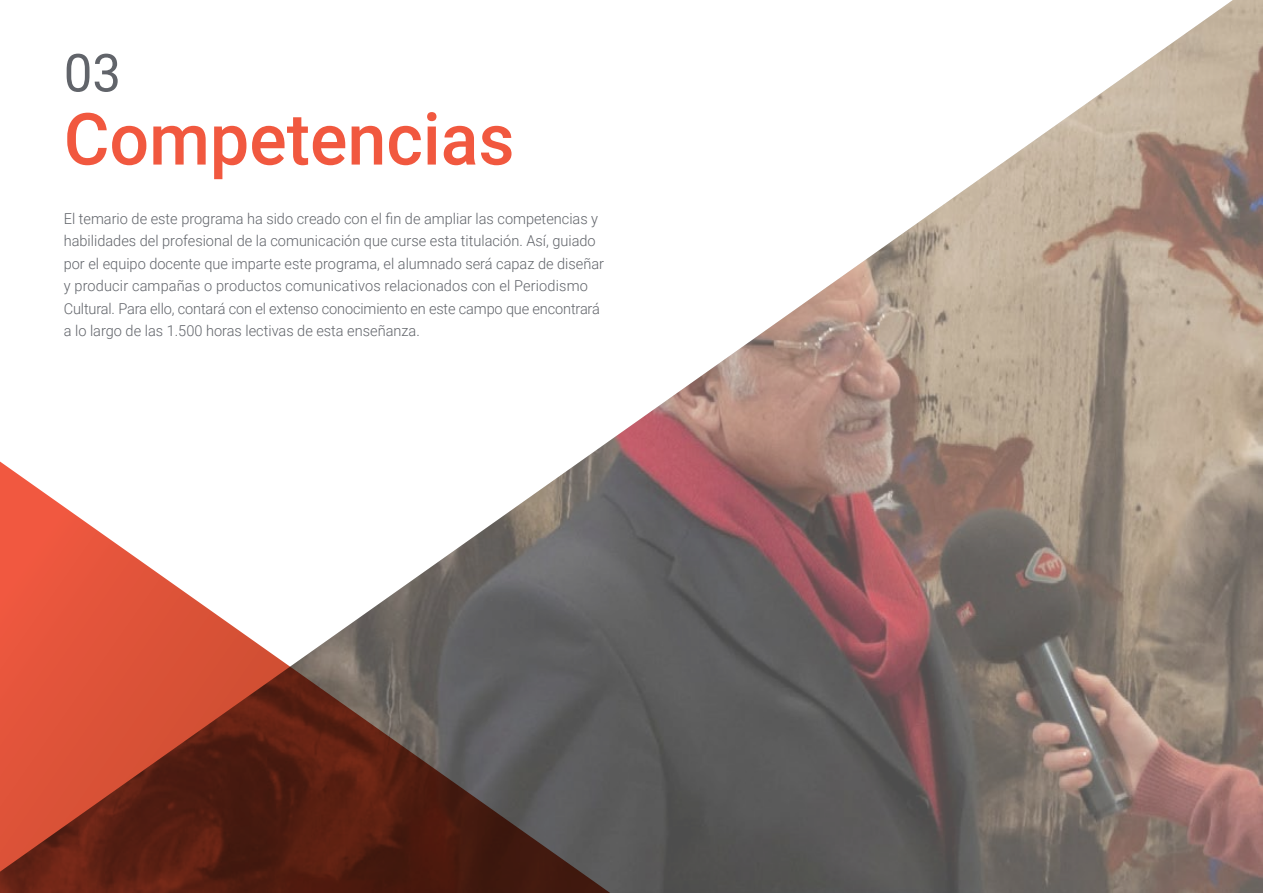
<style>
.page{position:relative;width:1263px;height:893px;background:#fff}
.page>*{position:absolute;margin:0;border:0;box-sizing:border-box;transform-origin:0 0}
.t1{font:500 72px "Roboto";color:#f1583f}
.t2{font:52.5px "Roboto";color:#61646a}
.t3{font:300 15px/22.5px "Roboto";color:#61646a}
</style>
<div class="page">
<img style="left:602px;top:0;width:661px;height:893px">
<svg style="left:0;top:446px;width:640px;height:447px"></svg>
<h2 class="t2" style="left:64px;top:36px;width:59px">03</h2>
<h1 class="t1" style="left:64px;top:89px;width:452px">Competencias</h1>
<p class="t3" style="left:64px;top:207px;width:542px">El temario de este programa ha sido creado con el fin de ampliar las competencias y habilidades del profesional de la comunicación que curse esta titulación. Así, guiado por el equipo docente que imparte este programa, el alumnado será capaz de diseñar y producir campañas o productos comunicativos relacionados con el Periodismo Cultural. Para ello, contará con el extenso conocimiento en este campo que encontrará a lo largo de las 1.500 horas lectivas de esta enseñanza.</p>
</div>
